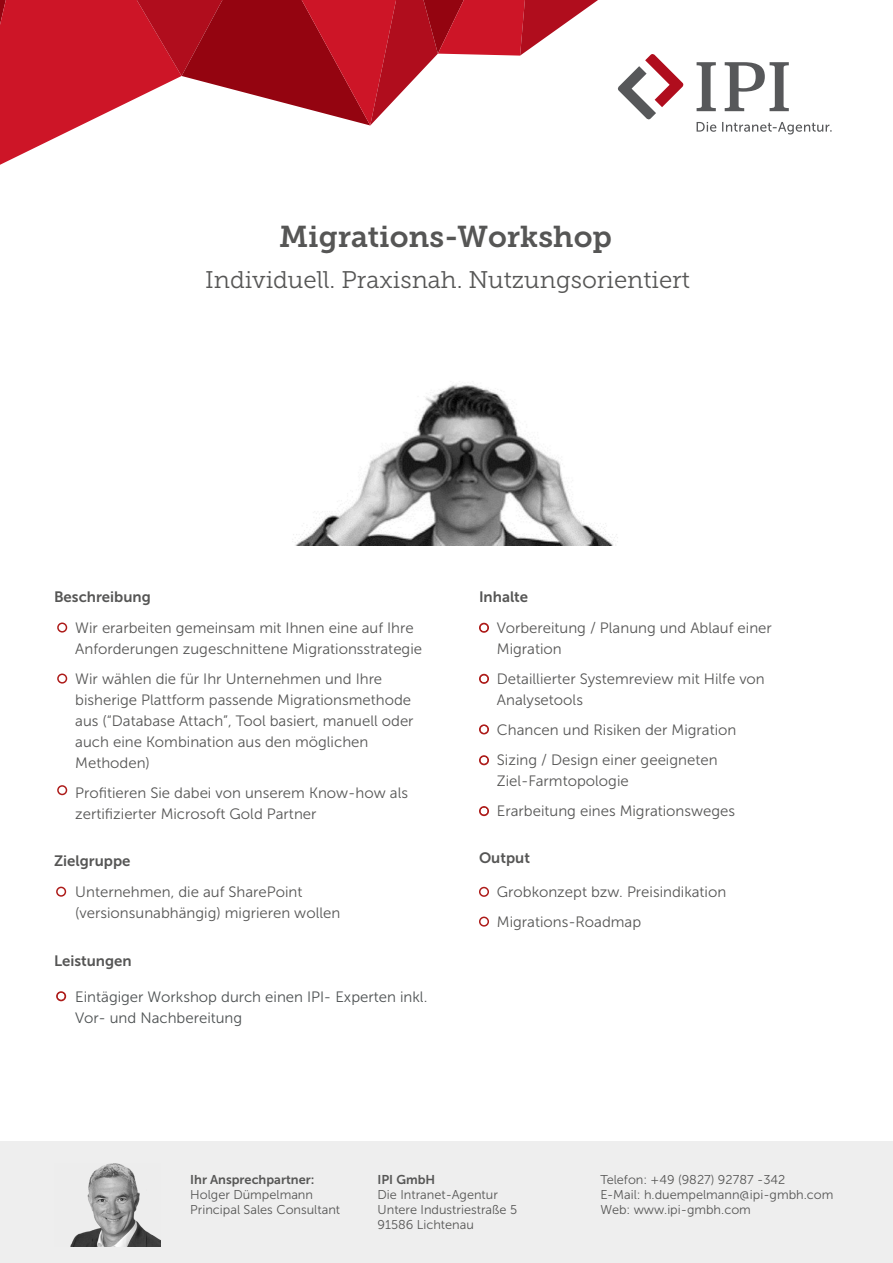
<style>
.page{position:relative;width:893px;height:1263px;background:#fff}
.page>*{position:absolute;margin:0;border:0;box-sizing:border-box;transform-origin:0 0}
.t1{font:30px "Museo Slab 700";color:#565655}
.t2{font:24px "Museo Slab 300";color:#565655}
.t3{font:15px/21px "Museo Sans 300";color:#565655}
.t4{font:15px/21px "Museo Sans 300";color:#4d5152}
.t5{font:15px "Museo Sans 700";color:#565655}
.t6{font:12.75px "Museo Sans 300";color:#565655}
.t7{font:12.75px "Museo Sans 700";color:#565655}
</style>
<div class="page">
<img style="left:293px;top:384px;width:325px;height:161px">
<svg style="left:0;top:0;width:598px;height:165px"></svg>
<svg style="left:697px;top:122px;width:135px;height:12px"></svg>
<svg style="left:618px;top:54px;width:66px;height:66px"></svg>
<svg style="left:697px;top:62px;width:92px;height:49px"></svg>
<div style="left:57px;top:622px;width:10px;height:10px;border:1px solid #ad1b19;border-radius:50%"></div>
<div style="left:57px;top:673px;width:10px;height:11px;border:1px solid #ad1b19;border-radius:50%"></div>
<div style="left:57px;top:785px;width:10px;height:10px;border:1px solid #ad1b19;border-radius:50%"></div>
<div style="left:56px;top:887px;width:10px;height:10px;border:1px solid #ad1b19;border-radius:50%"></div>
<div style="left:479px;top:916px;width:10px;height:11px;border:1px solid #ad1b19;border-radius:50%"></div>
<div style="left:480px;top:623px;width:8px;height:9px;border:1px solid #ad1b19;border-radius:50%"></div>
<div style="left:479px;top:623px;width:10px;height:10px;border:1px solid #ad1b19;border-radius:50%"></div>
<div style="left:480px;top:725px;width:8px;height:9px;border:1px solid #ad1b19;border-radius:50%"></div>
<div style="left:479px;top:724px;width:10px;height:10px;border:1px solid #ad1b19;border-radius:50%"></div>
<div style="left:57px;top:992px;width:8px;height:8px;border:1px solid #ad1b19;border-radius:50%"></div>
<div style="left:56px;top:991px;width:10px;height:10px;border:1px solid #ad1b19;border-radius:50%"></div>
<div style="left:0;top:1142px;width:893px;height:121px;background:#eee"></div>
<img style="left:70px;top:1163px;width:90px;height:83px">
<div style="left:480px;top:756px;width:8px;height:8px;border:1px solid #ad1b19;border-radius:50%"></div>
<div style="left:479px;top:755px;width:10px;height:10px;border:1px solid #ad1b19;border-radius:50%"></div>
<div style="left:480px;top:674px;width:8px;height:9px;border:1px solid #ad1b19;border-radius:50%"></div>
<div style="left:479px;top:674px;width:10px;height:10px;border:1px solid #ad1b19;border-radius:50%"></div>
<div style="left:480px;top:807px;width:8px;height:8px;border:1px solid #ad1b19;border-radius:50%"></div>
<div style="left:479px;top:806px;width:10px;height:10px;border:1px solid #ad1b19;border-radius:50%"></div>
<div style="left:479px;top:887px;width:10px;height:10px;border:1px solid #ad1b19;border-radius:50%"></div>
<p class="t1" style="left:279px;top:219px;width:334px">Migrations-Workshop</p>
<p class="t2" style="left:205px;top:267px;width:486px">Individuell. Praxisnah. Nutzungsorientiert</p>
<p class="t5" style="left:54px;top:588px;width:98px">Beschreibung</p>
<p class="t5" style="left:479px;top:588px;width:51px">Inhalte</p>
<p class="t3" style="left:75px;top:617px;width:348px">Wir erarbeiten gemeinsam mit Ihnen eine auf Ihre<br>Anforderungen zugeschnittene Migrationsstrategie</p>
<p class="t3" style="left:75px;top:668px;width:340px">Wir wählen die für Ihr Unternehmen und Ihre bisherige Plattform passende Migrationsmethode aus (“Database Attach”, Tool basiert, manuell oder auch eine Kombination aus den möglichen Methoden)</p>
<p class="t3" style="left:75px;top:782px;width:334px">Profitieren Sie dabei von unserem Know-how als zertifizierter Microsoft Gold Partner</p>
<p class="t5" style="left:54px;top:852px;width:78px">Zielgruppe</p>
<p class="t3" style="left:75px;top:881px;width:266px">Unternehmen, die auf SharePoint (versionsunabhängig) migrieren wollen</p>
<p class="t5" style="left:54px;top:952px;width:79px">Leistungen</p>
<p class="t4" style="left:75px;top:986px;width:354px">Eintägiger Workshop durch einen IPI- Experten inkl.<br>Vor- und Nachbereitung</p>
<p class="t3" style="left:497px;top:617px;width:277px">Vorbereitung / Planung und Ablauf einer<br>Migration</p>
<p class="t3" style="left:497px;top:668px;width:269px">Detaillierter Systemreview mit Hilfe von<br>Analysetools</p>
<p class="t3" style="left:497px;top:719px;width:241px">Chancen und Risiken der Migration</p>
<p class="t3" style="left:497px;top:749px;width:222px">Sizing / Design einer geeigneten<br>Ziel-Farmtopologie</p>
<p class="t3" style="left:497px;top:800px;width:240px">Erarbeitung eines Migrationsweges</p>
<p class="t5" style="left:479px;top:849px;width:52px">Output</p>
<p class="t3" style="left:497px;top:881px;width:231px">Grobkonzept bzw. Preisindikation</p>
<p class="t3" style="left:497px;top:911px;width:146px">Migrations-Roadmap</p>
<p class="t7" style="left:190px;top:1173px;width:126px">Ihr Ansprechpartner:</p>
<p class="t6" style="left:190px;top:1188px;width:124px">Holger Dümpelmann</p>
<p class="t6" style="left:190px;top:1203px;width:151px">Principal Sales Consultant</p>
<p class="t7" style="left:378px;top:1173px;width:59px">IPI GmbH</p>
<p class="t6" style="left:378px;top:1188px;width:122px">Die Intranet-Agentur</p>
<p class="t6" style="left:378px;top:1203px;width:141px">Untere Industriestraße 5</p>
<p class="t6" style="left:378px;top:1218px;width:98px">91586 Lichtenau</p>
<p class="t6" style="left:600px;top:1173px;width:186px">Telefon: +49 (9827) 92787 -342</p>
<p class="t6" style="left:600px;top:1188px;width:235px">E-Mail: h.duempelmann@ipi-gmbh.com</p>
<p class="t6" style="left:600px;top:1203px;width:152px">Web: www.ipi-gmbh.com</p>
</div>
